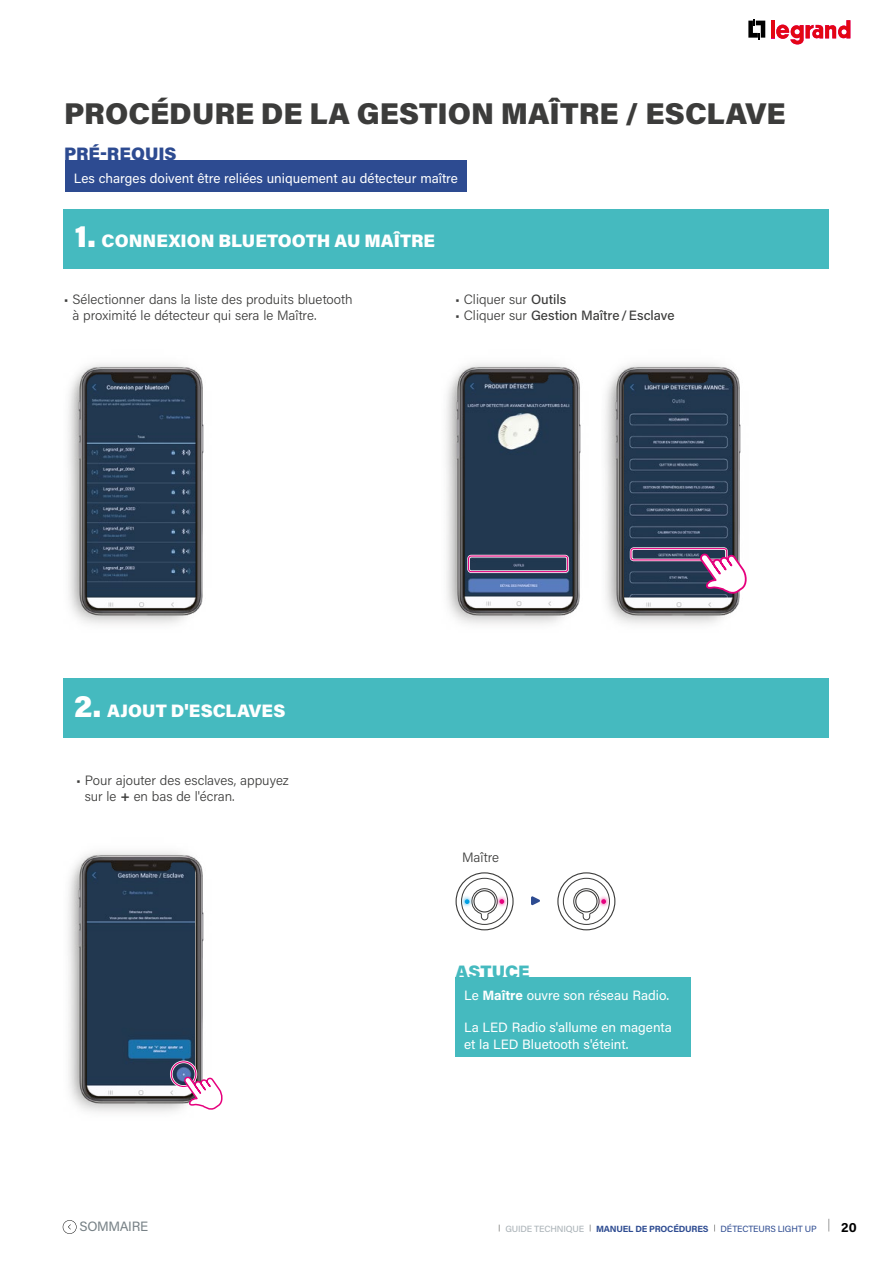
<style>
.page{position:relative;width:893px;height:1263px;background:#fff}
.page>*{position:absolute;margin:0;border:0;box-sizing:border-box;transform-origin:0 0}
.t1{font:900 30px "Acumin Pro";color:#3c3c3b}
.t2{font:900 18px "Acumin Pro";color:#fff}
.t3{font:900 18px "Acumin Pro";color:#2d4b91}
.t4{font:900 18px "Acumin Pro";color:#45babf}
.t5{font:300 13.5px/16.2px "Acumin Pro";color:#3c3c3b}
.t6{font:13.5px/16.2px "Acumin Pro";color:#fff}
.t7{font:500 13.5px "Acumin Pro";color:#3c3c3b}
.t8{font:13.5px "Acumin Pro";letter-spacing:-.025em;color:#778186}
.t9{font:700 13.5px "Acumin Pro";color:#000}
.t10{font:700 9px "Acumin Pro";letter-spacing:-.02em;color:#2d4b91}
.t11{font:9px "Acumin Pro";letter-spacing:-.02em;color:#2d4b91}
.t12{font:500 9px "Acumin Pro";letter-spacing:-.015em;color:#adb5ba}
.s1{font-size:30px}
.s2{font-weight:500}
.s3{font-weight:300}
.s4{font-weight:600}
.s5{font-weight:700}
</style>
<div class="page">
<svg style="left:828px;top:1219px;width:1px;height:12px"></svg>
<svg style="left:748px;top:19px;width:17px;height:20px"></svg>
<hr style="left:771px;top:20px;width:4px;height:18px;background:#e30613">
<svg style="left:776px;top:20px;width:74px;height:25px"></svg>
<div style="left:64px;top:209px;width:765px;height:59px;background:#45babf"></div>
<div style="left:63px;top:678px;width:766px;height:60px;background:#45babf"></div>
<div style="left:65px;top:160px;width:401px;height:31px;background:#2d4b91"></div>
<img style="left:68px;top:363px;width:136px;height:261px">
<img style="left:446px;top:363px;width:135px;height:261px">
<img style="left:605px;top:363px;width:136px;height:261px">
<div style="left:630px;top:547px;width:98px;height:14px;border:3px solid #fff;border-radius:3px"></div>
<div style="left:630px;top:548px;width:97px;height:12px;border:1px solid #e6007d;border-radius:3px"></div>
<svg style="left:699px;top:551px;width:48px;height:47px"></svg>
<div style="left:467px;top:555px;width:102px;height:18px;border:3px solid #fff;border-radius:3px"></div>
<div style="left:468px;top:555px;width:100px;height:17px;border:1px solid #e6007d;border-radius:3px"></div>
<div style="left:456px;top:872px;width:58px;height:58px;border:1px solid #3c3c3b;border-radius:50%"></div>
<svg style="left:461px;top:878px;width:47px;height:47px"></svg>
<div style="left:456px;top:977px;width:235px;height:80px;background:#45babf"></div>
<svg style="left:531px;top:896px;width:9px;height:9px"></svg>
<div style="left:557px;top:872px;width:58px;height:58px;border:1px solid #3c3c3b;border-radius:50%"></div>
<svg style="left:563px;top:878px;width:47px;height:47px"></svg>
<img style="left:68px;top:851px;width:136px;height:261px">
<div style="left:170px;top:1060px;width:27px;height:28px;border:3px solid #fff;border-radius:50%"></div>
<div style="left:171px;top:1061px;width:25px;height:26px;border:1px solid #e6007d;border-radius:50%"></div>
<svg style="left:183px;top:1075px;width:40px;height:37px"></svg>
<svg style="left:63px;top:1220px;width:14px;height:14px"></svg>
<h1 class="t1" style="left:64px;top:92px;width:723px">PROCÉDURE DE LA GESTION MAÎTRE / ESCLAVE</h1>
<h2 class="t3" style="left:64px;top:141px;width:114px">PRÉ-REQUIS</h2>
<p class="t6" style="left:74px;top:169px;width:386px">Les charges doivent être reliées uniquement au détecteur maître</p>
<h2 class="t2" style="left:75px;top:228px;width:362px"><span class="s1">1.</span> CONNEXION BLUETOOTH AU MAÎTRE</h2>
<p class="t5" style="left:72px;top:291px;width:282px;text-indent:-9px">• Sélectionner dans la liste des produits bluetooth à proximité le détecteur qui sera le Maître.</p>
<p class="t5" style="left:455px;top:291px;width:113px">• Cliquer sur <span class="s2">Outils</span></p>
<p class="t7" style="left:455px;top:306px;width:221px"><span class="s3">• Cliquer sur</span> Gestion Maître/Esclave</p>
<h2 class="t2" style="left:74px;top:698px;width:213px"><span class="s1">2.</span> AJOUT D'ESCLAVES</h2>
<p class="t5" style="left:85px;top:771px;width:206px;text-indent:-9px">• Pour ajouter des esclaves, appuyez sur le <span class="s4">+</span> en bas de l'écran.</p>
<p class="t8" style="left:80px;top:1217px;width:70px">SOMMAIRE</p>
<p class="t5" style="left:462px;top:848px;width:38px">Maître</p>
<h2 class="t4" style="left:456px;top:959px;width:76px">ASTUCE</h2>
<p class="t6" style="left:464px;top:986px;width:207px">Le <span class="s5">Maître</span> ouvre son réseau Radio.</p>
<p class="t6" style="left:464px;top:1019px;width:209px">La LED Radio s'allume en magenta et la LED Bluetooth s'éteint.</p>
<p class="t12" style="left:505px;top:1222px;width:80px">GUIDE TECHNIQUE</p>
<p class="t10" style="left:596px;top:1222px;width:114px">MANUEL DE PROCÉDURES</p>
<p class="t11" style="left:721px;top:1222px;width:98px">DÉTECTEURS LIGHT UP</p>
<p class="t9" style="left:841px;top:1217px;width:17px">20</p>
</div>
